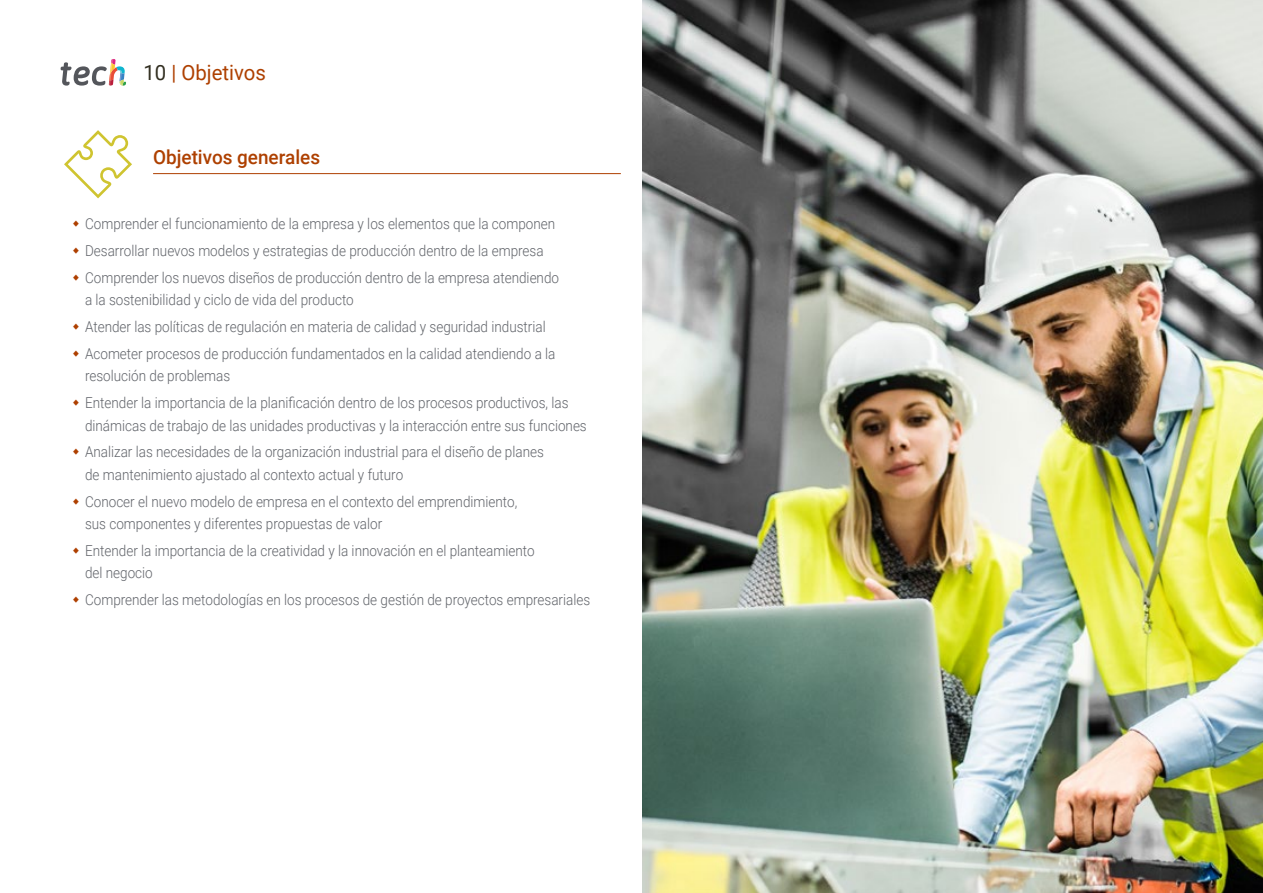
<style>
.page{position:relative;width:1263px;height:893px;background:#fff}
.page>*{position:absolute;margin:0;border:0;box-sizing:border-box;transform-origin:0 0}
.t1{font:21px "Roboto";color:#ae4000}
.t2{font:500 19.5px "Roboto";color:#ae4000}
.t3{font:300 15px/26.7px "Roboto";color:#61646a;scale:.9 1}
.s1{color:#312e20}
</style>
<div class="page">
<hr style="left:153px;top:173px;width:468px;height:1px;background:#ae4000">
<svg style="left:64px;top:130px;width:68px;height:68px"></svg>
<svg style="left:61px;top:59px;width:65px;height:27px"></svg>
<img style="left:642px;top:0;width:621px;height:893px">
<h1 class="t1" style="left:144px;top:57px;width:124px"><span class="s1">10</span> | Objetivos</h1>
<h2 class="t2" style="left:153px;top:144px;width:169px">Objetivos generales</h2>
<p class="t3" style="left:85px;top:210px;width:528px">Comprender el funcionamiento de la empresa y los elementos que la componen<br>Desarrollar nuevos modelos y estrategias de producción dentro de la empresa<br>Comprender los nuevos diseños de producción dentro de la empresa atendiendo</p>
<p class="t3" style="left:85px;top:286px;width:524px">a la sostenibilidad y ciclo de vida del producto<br>Atender las políticas de regulación en materia de calidad y seguridad industrial<br>Acometer procesos de producción fundamentados en la calidad atendiendo a la</p>
<p class="t3" style="left:85px;top:362px;width:539px">resolución de problemas<br>Entender la importancia de la planificación dentro de los procesos productivos, las</p>
<p class="t3" style="left:85px;top:411px;width:559px">dinámicas de trabajo de las unidades productivas y la interacción entre sus funciones<br>Analizar las necesidades de la organización industrial para el diseño de planes</p>
<p class="t3" style="left:85px;top:461px;width:482px">de mantenimiento ajustado al contexto actual y futuro<br>Conocer el nuevo modelo de empresa en el contexto del emprendimiento,</p>
<p class="t3" style="left:85px;top:510px;width:501px">sus componentes y diferentes propuestas de valor<br>Entender la importancia de la creatividad y la innovación en el planteamiento</p>
<p class="t3" style="left:85px;top:559px;width:563px">del negocio<br>Comprender las metodologías en los procesos de gestión de proyectos empresariales</p>
</div>
